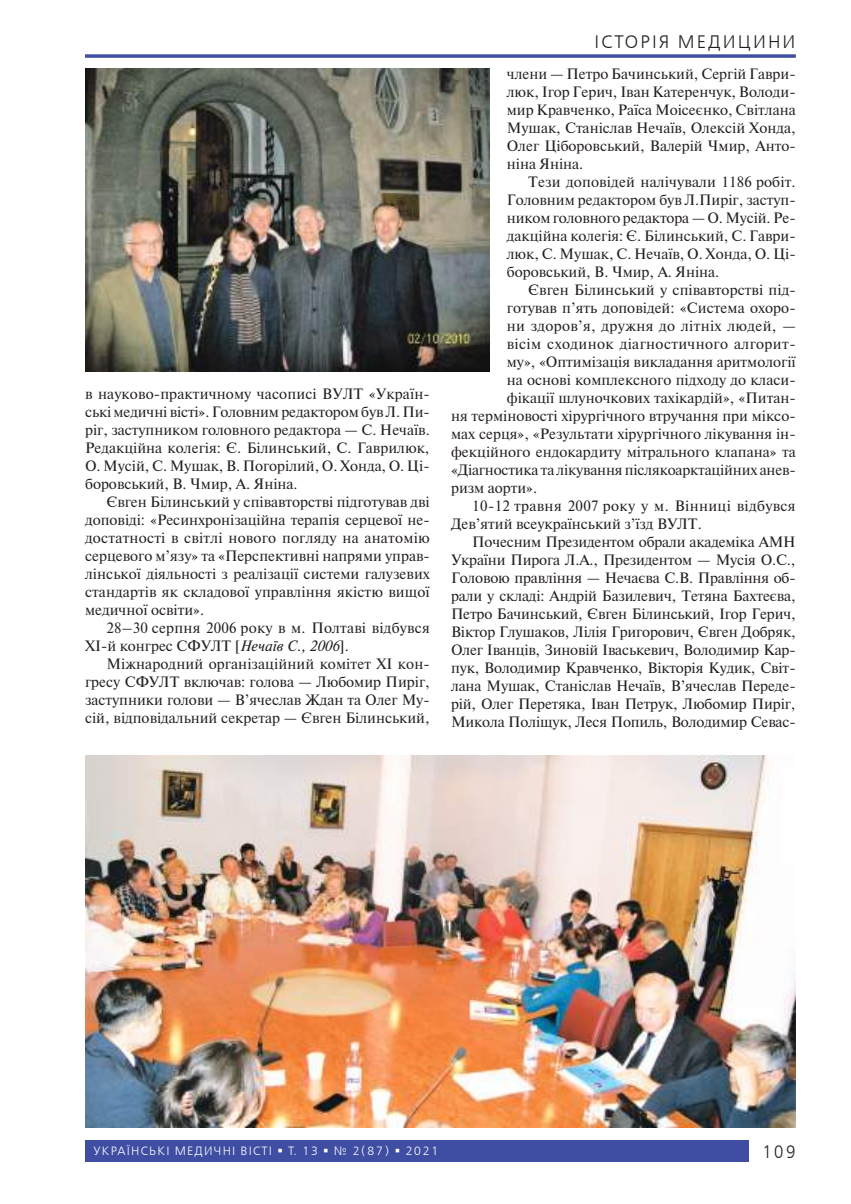
<style>
.page{position:relative;width:851px;height:1204px;background:#fff}
.page>*{position:absolute;margin:0;border:0;box-sizing:border-box;transform-origin:0 0}
.t1{font:18px "Free Set C";letter-spacing:.115em;color:#241f1f}
.t2{font:18px "Free Set C";letter-spacing:.115em;color:#241f1f;scale:.9 1}
.t3{font:15px/18px "Newton";color:#241f1f;text-align:justify}
.t4{font:15px "Newton";letter-spacing:.025em;color:#241f1f}
.t5{font:15px "Newton";letter-spacing:.02em;color:#241f1f}
.t6{font:12px "Free Set C";letter-spacing:.1em;color:#fff}
.s1{font-style:italic}
</style>
<div class="page">
<div style="left:85px;top:1140px;width:663px;height:21px;background:#3f4da2"></div>
<img style="left:85px;top:755px;width:710px;height:372px">
<img style="left:85px;top:68px;width:404px;height:303px">
<hr style="left:85px;top:55px;width:710px;height:3px;background:#3f4da2">
<p class="t3" style="left:85px;top:384px;width:346px">в науково-практичному часописі ВУЛТ «Україн&shy;ські медичні вісті». Головним редактором був Л. Пи&shy;ріг, заступником головного редактора — С. Нечаїв.<br>Редакційна колегія: Є. Білинський, С. Гаврилюк, О. Мусій, С. Мушак, В. Погорілий, О. Хонда, О. Ці&shy;боровський, В. Чмир, А. Яніна.</p>
<p class="t3" style="left:85px;top:492px;width:346px;text-indent:21px">Євген Білинський у співавторстві підготував дві доповіді: «Ресинхронізаційна терапія серцевої не&shy;достатності в світлі нового погляду на анатомію серцевого м’язу» та «Перспективні напрями управ&shy;лінської діяльності з реалізації системи галузевих стандартів як складової управління якістю вищої медичної освіти».</p>
<p class="t3" style="left:85px;top:618px;width:346px;text-indent:21px">28–30 серпня 2006 року в м. Полтаві відбувся<br>ХІ-й конгрес СФУЛТ [<span class="s1">Нечаїв С., 2006</span>].</p>
<p class="t3" style="left:85px;top:654px;width:346px;text-indent:21px">Міжнародний організаційний комітет ХІ кон&shy;гресу СФУЛТ включав: голова — Любомир Пиріг, заступники голови — В’ячеслав Ждан та Олег Му&shy;сій, відповідальний секретар — Євген Білинський,</p>
<p class="t1" style="left:594px;top:31px;width:202px">ІСТОРІЯ МЕДИЦИНИ</p>
<p class="t1" style="left:707px;top:31px;width:89px">РУБРИКА</p>
<p class="t3" style="left:506px;top:64px;width:290px">члени — Петро Бачинський, Сергій Гаври&shy;люк, Ігор Герич, Іван Катеренчук, Володи&shy;мир Кравченко, Раїса Моісеєнко, Світлана Мушак, Станіслав Нечаїв, Олексій Хонда, Олег Ціборовський, Валерій Чмир, Анто&shy;ніна Яніна.</p>
<p class="t3" style="left:506px;top:172px;width:290px;text-indent:21px">Тези доповідей налічували 1186 робіт.<br>Головним редактором був Л.Пиріг, заступ&shy;ником головного редактора — О. Мусій. Ре&shy;дакційна колегія: Є. Білинський, С. Гаври&shy;люк, С. Мушак, С. Нечаїв, О. Хонда, О. Ці&shy;боровський, В. Чмир, А. Яніна.</p>
<p class="t3" style="left:528px;top:280px;width:269px">Євген Білинський у співавторстві під-</p>
<p class="t3" style="left:506px;top:298px;width:290px">готував п’ять доповідей: «Система охоро-</p>
<p class="t5" style="left:506px;top:315px;width:290px">ни здоров’я, дружня до літніх людей, —</p>
<p class="t4" style="left:506px;top:333px;width:290px">вісім сходинок діагностичного алгорит-</p>
<p class="t3" style="left:506px;top:352px;width:290px">му», «Оптимізація викладання аритмології</p>
<p class="t3" style="left:506px;top:370px;width:290px">на основі комплексного підходу до класи-</p>
<p class="t3" style="left:506px;top:388px;width:290px">фікації шлуночкових тахікардій», «Питан-</p>
<p class="t3" style="left:451px;top:406px;width:346px">ня терміновості хірургічного втручання при міксо-</p>
<p class="t3" style="left:451px;top:424px;width:346px">мах серця», «Результати хірургічного лікування ін-</p>
<p class="t3" style="left:451px;top:442px;width:346px">фекційного ендокардиту мітрального клапана» та</p>
<p class="t3" style="left:451px;top:460px;width:346px">«Діагностика та лікування післякоарктаційних анев-</p>
<p class="t3" style="left:451px;top:478px;width:88px">ризм аорти».</p>
<p class="t4" style="left:472px;top:495px;width:325px">10-12 травня 2007 року у м. Вінниці відбувся</p>
<p class="t3" style="left:451px;top:514px;width:252px">Дев’ятий всеукраїнський з’їзд ВУЛТ.</p>
<p class="t3" style="left:472px;top:532px;width:325px">Почесним Президентом обрали академіка АМН</p>
<p class="t3" style="left:451px;top:550px;width:346px">України Пирога Л.А., Президентом — Мусія О.С.,</p>
<p class="t3" style="left:451px;top:568px;width:346px">Головою правління — Нечаєва С.В. Правління об-</p>
<p class="t3" style="left:451px;top:586px;width:346px">рали у складі: Андрій Базилевич, Тетяна Бахтеєва,</p>
<p class="t3" style="left:451px;top:604px;width:346px">Петро Бачинський, Євген Білинський, Ігор Герич,</p>
<p class="t3" style="left:451px;top:622px;width:346px">Віктор Глушаков, Лілія Григорович, Євген Добряк,</p>
<p class="t3" style="left:451px;top:640px;width:346px">Олег Іванців, Зиновій Іваськевич, Володимир Кар-</p>
<p class="t3" style="left:451px;top:658px;width:346px">пук, Володимир Кравченко, Вікторія Кудик, Світ-</p>
<p class="t3" style="left:451px;top:676px;width:346px">лана Мушак, Станіслав Нечаїв, В’ячеслав Переде-</p>
<p class="t3" style="left:451px;top:694px;width:346px">рій, Олег Перетяка, Іван Петрук, Любомир Пиріг,</p>
<p class="t3" style="left:451px;top:712px;width:346px">Микола Поліщук, Леся Попиль, Володимир Севас-</p>
<p class="t6" style="left:94px;top:1144px;width:346px">УКРАЇНСЬКІ МЕДИЧНІ ВІСТІ ▪ Т. 13 ▪ № 2(87) ▪ 2021</p>
<p class="t2" style="left:762px;top:1140px;width:39px">109</p>
</div>
